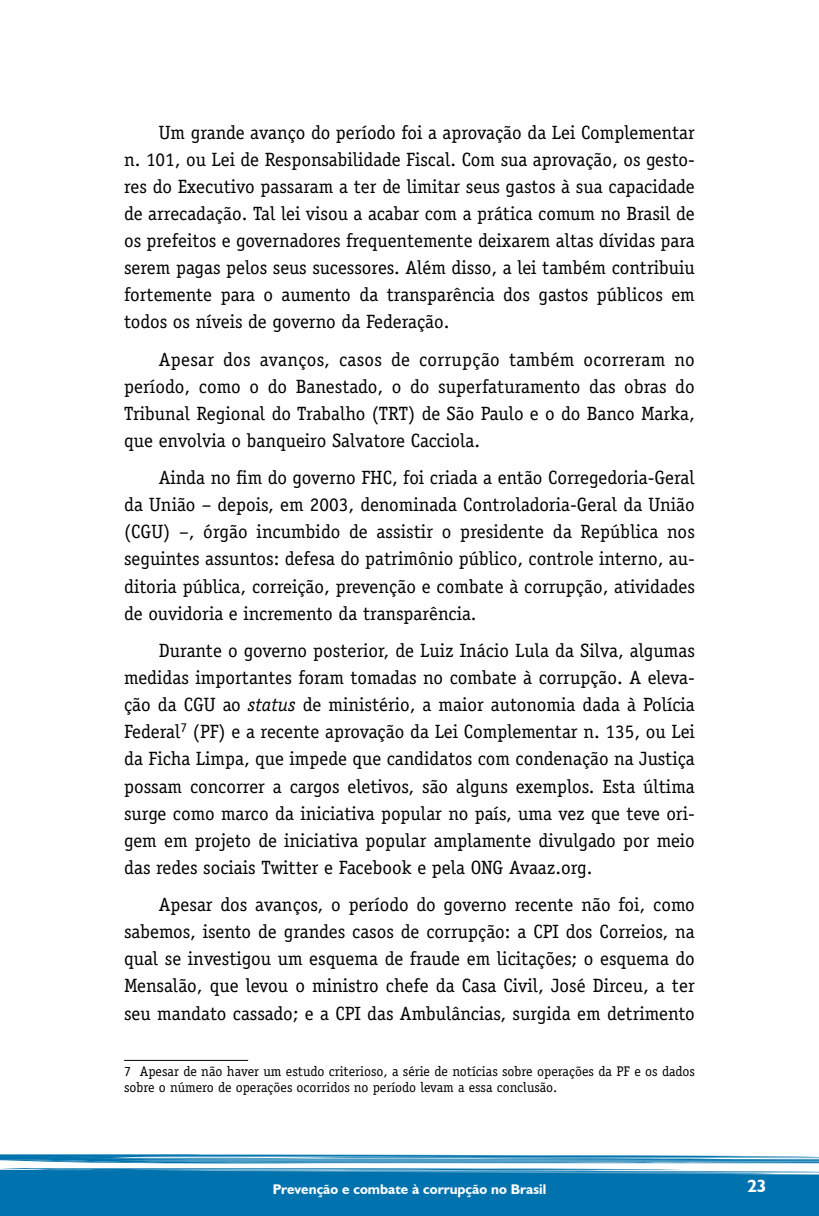
<style>
.page{position:relative;width:819px;height:1216px;background:#fff}
.page>*{position:absolute;margin:0;border:0;box-sizing:border-box;transform-origin:0 0}
.t1{font:19.25px/27.1px "Officina Serif";color:#000;text-align:justify}
.t2{font:700 17.5px "Humanist 521 BT";color:#fff}
.t3{font:14px/15.8px "Officina Serif";color:#000}
.t4{font:700 14px "Humanist 521 BT";color:#fff}
.s1{font-style:italic}
</style>
<div class="page">
<svg style="left:0;top:1154px;width:819px;height:61px;background:#2989bb"></svg>
<hr style="left:124px;top:1059px;width:124px;height:1px;background:#000">
<p class="t1" style="left:124px;top:118px;width:572px;text-indent:35px">Um grande avanço do período foi a aprovação da Lei Complementar n. 101, ou Lei de Responsabilidade Fiscal. Com sua aprovação, os gesto&shy;res do Executivo passaram a ter de limitar seus gastos à sua capacidade de arrecadação. Tal lei visou a acabar com a prática comum no Brasil de os prefeitos e governadores frequentemente deixarem altas dívidas para serem pagas pelos seus sucessores. Além disso, a lei também contribuiu fortemente para o aumento da transparência dos gastos públicos em todos os níveis de governo da Federação.</p>
<p class="t1" style="left:124px;top:345px;width:572px;text-indent:35px">Apesar dos avanços, casos de corrupção também ocorreram no período, como o do Banestado, o do superfaturamento das obras do Tribunal Regional do Trabalho (TRT) de São Paulo e o do Banco Marka, que envolvia o banqueiro Salvatore Cacciola.</p>
<p class="t1" style="left:124px;top:464px;width:572px;text-indent:35px">Ainda no fim do governo FHC, foi criada a então Corregedoria-Geral da União – depois, em 2003, denominada Controladoria-Geral da União (CGU) –, órgão incumbido de assistir o presidente da República nos seguintes assuntos: defesa do patrimônio público, controle interno, au&shy;ditoria pública, correição, prevenção e combate à corrupção, atividades de ouvidoria e incremento da transparência.</p>
<p class="t1" style="left:124px;top:636px;width:572px;text-indent:35px">Durante o governo posterior, de Luiz Inácio Lula da Silva, algumas medidas importantes foram tomadas no combate à corrupção. A eleva&shy;ção da CGU ao <span class="s1">status</span> de ministério, a maior autonomia dada à Polícia Federal<sup>7</sup> (PF) e a recente aprovação da Lei Complementar n. 135, ou Lei da Ficha Limpa, que impede que candidatos com condenação na Justiça possam concorrer a cargos eletivos, são alguns exemplos. Esta última surge como marco da iniciativa popular no país, uma vez que teve ori&shy;gem em projeto de iniciativa popular amplamente divulgado por meio das redes sociais Twitter e Facebook e pela ONG Avaaz.org.</p>
<p class="t1" style="left:124px;top:890px;width:572px;text-indent:35px">Apesar dos avanços, o período do governo recente não foi, como sabemos, isento de grandes casos de corrupção: a CPI dos Correios, na qual se investigou um esquema de fraude em licitações; o esquema do Mensalão, que levou o ministro chefe da Casa Civil, José Dirceu, a ter seu mandato cassado; e a CPI das Ambulâncias, surgida em detrimento</p>
<p class="t3" style="left:124px;top:1063px;width:572px">7 Apesar de não haver um estudo criterioso, a série de notícias sobre operações da PF e os dados sobre o número de operações ocorridos no período levam a essa conclusão.</p>
<p class="t4" style="left:273px;top:1180px;width:275px">Prevenção e combate à corrupção no Brasil</p>
<p class="t2" style="left:747px;top:1174px;width:21px">23</p>
</div>
